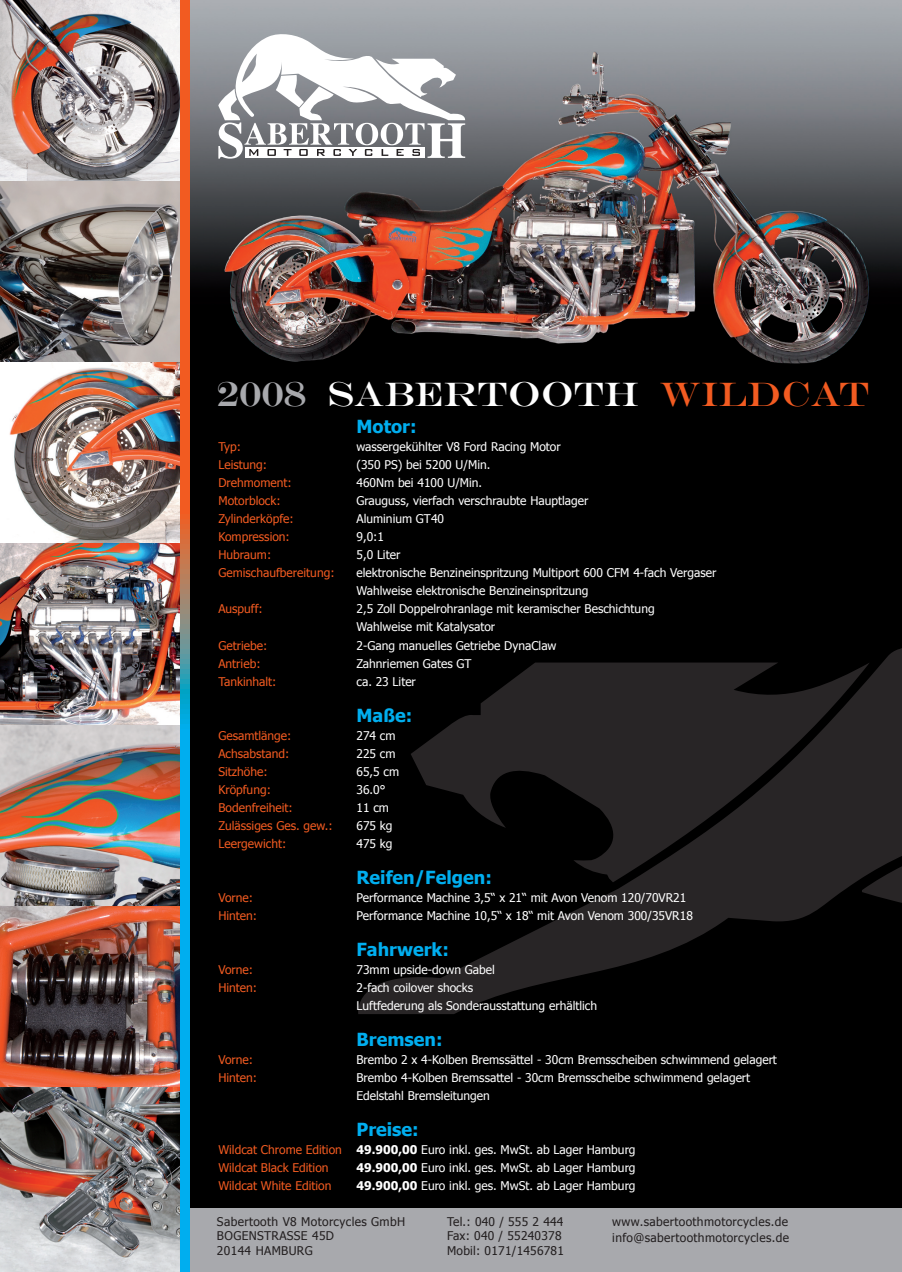
<style>
.page{position:relative;width:902px;height:1272px;background:#fff}
.page>*{position:absolute;margin:0;border:0;box-sizing:border-box;transform-origin:0 0}
.t1{font:34.5px "Engravers";color:#fff}
.t2{font:700 18px "Tahoma";color:#00aeef}
.t3{font:12px/18px "Tahoma";color:#fff}
.t4{font:12px/18px "Tahoma";color:#f25b21}
.t5{font:12px/14.4px "Tahoma";letter-spacing:.03em;color:#231f20}
.s1{color:#a8a9ad}
.s2{color:#f25b21}
.s3{font-weight:700;color:#fff}
.s4{color:#fff}
.s5{font-weight:700}
</style>
<div class="page">
<div style="left:0;top:0;width:901px;height:1271px;background:#000"></div>
<img style="left:190px;top:0;width:711px;height:363px">
<img style="left:0;top:0;width:181px;height:181px">
<img style="left:0;top:181px;width:181px;height:181px">
<img style="left:0;top:362px;width:181px;height:182px">
<img style="left:0;top:544px;width:181px;height:362px">
<img style="left:0;top:906px;width:181px;height:181px">
<img style="left:0;top:1087px;width:181px;height:184px">
<div style="left:187px;top:1208px;width:714px;height:63px;background:#a8a9ad"></div>
<svg style="left:218px;top:34px;width:247px;height:125px;background:#babbbe"></svg>
<svg style="left:181px;top:0;width:9px;height:1271px;background:#768689"></svg>
<svg style="left:358px;top:648px;width:543px;height:366px"></svg>
<svg style="left:410px;top:662px;width:459px;height:220px;fill:#282526"></svg>
<h1 class="t1" style="left:217px;top:374px;width:653px"><span class="s1">2008</span> SABERTOOTH <span class="s2">WILDCAT</span></h1>
<h2 class="t2" style="left:356px;top:414px;width:62px">Motor:</h2>
<p class="t4" style="left:218px;top:437px;width:24px">Typ:</p>
<p class="t3" style="left:356px;top:437px;width:206px">wassergekühlter V8 Ford Racing Motor</p>
<p class="t4" style="left:218px;top:455px;width:50px">Leistung:</p>
<p class="t3" style="left:356px;top:455px;width:135px">(350 PS) bei 5200 U/Min.</p>
<p class="t4" style="left:218px;top:473px;width:75px">Drehmoment:</p>
<p class="t3" style="left:356px;top:473px;width:127px">460Nm bei 4100 U/Min.</p>
<p class="t4" style="left:218px;top:491px;width:64px">Motorblock:</p>
<p class="t3" style="left:356px;top:491px;width:233px">Grauguss, vierfach verschraubte Hauptlager</p>
<p class="t4" style="left:218px;top:509px;width:77px">Zylinderköpfe:</p>
<p class="t3" style="left:356px;top:509px;width:89px">Aluminium GT40</p>
<p class="t4" style="left:218px;top:527px;width:73px">Kompression:</p>
<p class="t3" style="left:356px;top:527px;width:29px">9,0:1</p>
<p class="t4" style="left:218px;top:545px;width:54px">Hubraum:</p>
<p class="t3" style="left:356px;top:545px;width:45px">5,0 Liter</p>
<p class="t4" style="left:218px;top:563px;width:118px">Gemischaufbereitung:</p>
<p class="t3" style="left:356px;top:563px;width:361px">elektronische Benzineinspritzung Multiport 600 CFM 4-fach Vergaser<br>Wahlweise elektronische Benzineinspritzung</p>
<p class="t4" style="left:218px;top:599px;width:46px">Auspuff:</p>
<p class="t3" style="left:356px;top:599px;width:299px">2,5 Zoll Doppelrohranlage mit keramischer Beschichtung<br>Wahlweise mit Katalysator</p>
<p class="t4" style="left:218px;top:635px;width:50px">Getriebe:</p>
<p class="t3" style="left:356px;top:635px;width:201px">2-Gang manuelles Getriebe DynaClaw</p>
<p class="t4" style="left:218px;top:653px;width:44px">Antrieb:</p>
<p class="t3" style="left:356px;top:653px;width:117px">Zahnriemen Gates GT</p>
<p class="t4" style="left:218px;top:671px;width:60px">Tankinhalt:</p>
<p class="t3" style="left:356px;top:671px;width:61px">ca. 23 Liter</p>
<h2 class="t2" style="left:356px;top:702px;width:57px">Maße:</h2>
<p class="t4" style="left:218px;top:725px;width:74px">Gesamtlänge:</p>
<p class="t3" style="left:356px;top:725px;width:41px">274 cm</p>
<p class="t4" style="left:218px;top:743px;width:72px">Achsabstand:</p>
<p class="t3" style="left:356px;top:743px;width:41px">225 cm</p>
<p class="t4" style="left:218px;top:761px;width:51px">Sitzhöhe:</p>
<p class="t3" style="left:356px;top:761px;width:44px">65,5 cm</p>
<p class="t4" style="left:218px;top:779px;width:54px">Kröpfung:</p>
<p class="t3" style="left:356px;top:779px;width:30px">36.0°</p>
<p class="t4" style="left:218px;top:797px;width:76px">Bodenfreiheit:</p>
<p class="t3" style="left:356px;top:797px;width:34px">11 cm</p>
<p class="t4" style="left:218px;top:815px;width:116px">Zulässiges Ges. gew.:</p>
<p class="t3" style="left:356px;top:815px;width:38px">675 kg</p>
<p class="t4" style="left:218px;top:833px;width:69px">Leergewicht:</p>
<p class="t3" style="left:356px;top:833px;width:38px">475 kg</p>
<h2 class="t2" style="left:356px;top:864px;width:137px">Reifen/Felgen:</h2>
<p class="t4" style="left:218px;top:887px;width:36px">Vorne:</p>
<p class="t3" style="left:356px;top:887px;width:331px">Performance Machine 3,5“ x 21“ mit Avon Venom 120/70VR21</p>
<p class="t4" style="left:218px;top:905px;width:40px">Hinten:</p>
<p class="t3" style="left:356px;top:905px;width:338px">Performance Machine 10,5“ x 18“ mit Avon Venom 300/35VR18</p>
<h2 class="t2" style="left:356px;top:936px;width:94px">Fahrwerk:</h2>
<p class="t4" style="left:218px;top:959px;width:36px">Vorne:</p>
<p class="t3" style="left:356px;top:959px;width:140px">73mm upside-down Gabel</p>
<p class="t4" style="left:218px;top:977px;width:40px">Hinten:</p>
<p class="t3" style="left:356px;top:977px;width:242px">2-fach coilover shocks<br>Luftfederung als Sonderausstattung erhältlich</p>
<h2 class="t2" style="left:356px;top:1026px;width:88px">Bremsen:</h2>
<p class="t4" style="left:218px;top:1049px;width:36px">Vorne:</p>
<p class="t3" style="left:356px;top:1049px;width:422px">Brembo 2 x 4-Kolben Bremssättel - 30cm Bremsscheiben schwimmend gelagert</p>
<p class="t4" style="left:218px;top:1067px;width:40px">Hinten:</p>
<p class="t3" style="left:356px;top:1067px;width:395px">Brembo 4-Kolben Bremssattel - 30cm Bremsscheibe schwimmend gelagert<br>Edelstahl Bremsleitungen</p>
<h2 class="t2" style="left:356px;top:1116px;width:64px">Preise:</h2>
<p class="t4" style="left:218px;top:1139px;width:418px">Wildcat Chrome Edition <span class="s3">49.900,00</span> <span class="s4">Euro inkl. ges. MwSt. ab Lager Hamburg<br></span>Wildcat Black Edition</p>
<p class="t3" style="left:356px;top:1157px;width:280px"><span class="s5">49.900,00</span> Euro inkl. ges. MwSt. ab Lager Hamburg</p>
<p class="t4" style="left:218px;top:1175px;width:115px">Wildcat White Edition</p>
<p class="t3" style="left:356px;top:1175px;width:280px"><span class="s5">49.900,00</span> Euro inkl. ges. MwSt. ab Lager Hamburg</p>
<p class="t5" style="left:217px;top:1213px;width:190px">Sabertooth V8 Motorcycles GmbH<br>BOGENSTRASSE 45D<br>20144 HAMBURG</p>
<p class="t5" style="left:612px;top:1212px;width:178px;line-height:16.2px">www.sabertoothmotorcycles.de info@sabertoothmotorcycles.de</p>
<p class="t5" style="left:447px;top:1213px;width:118px">Tel.: 040 / 555 2 444<br>Fax: 040 / 55240378<br>Mobil: 0171/1456781</p>
</div>
